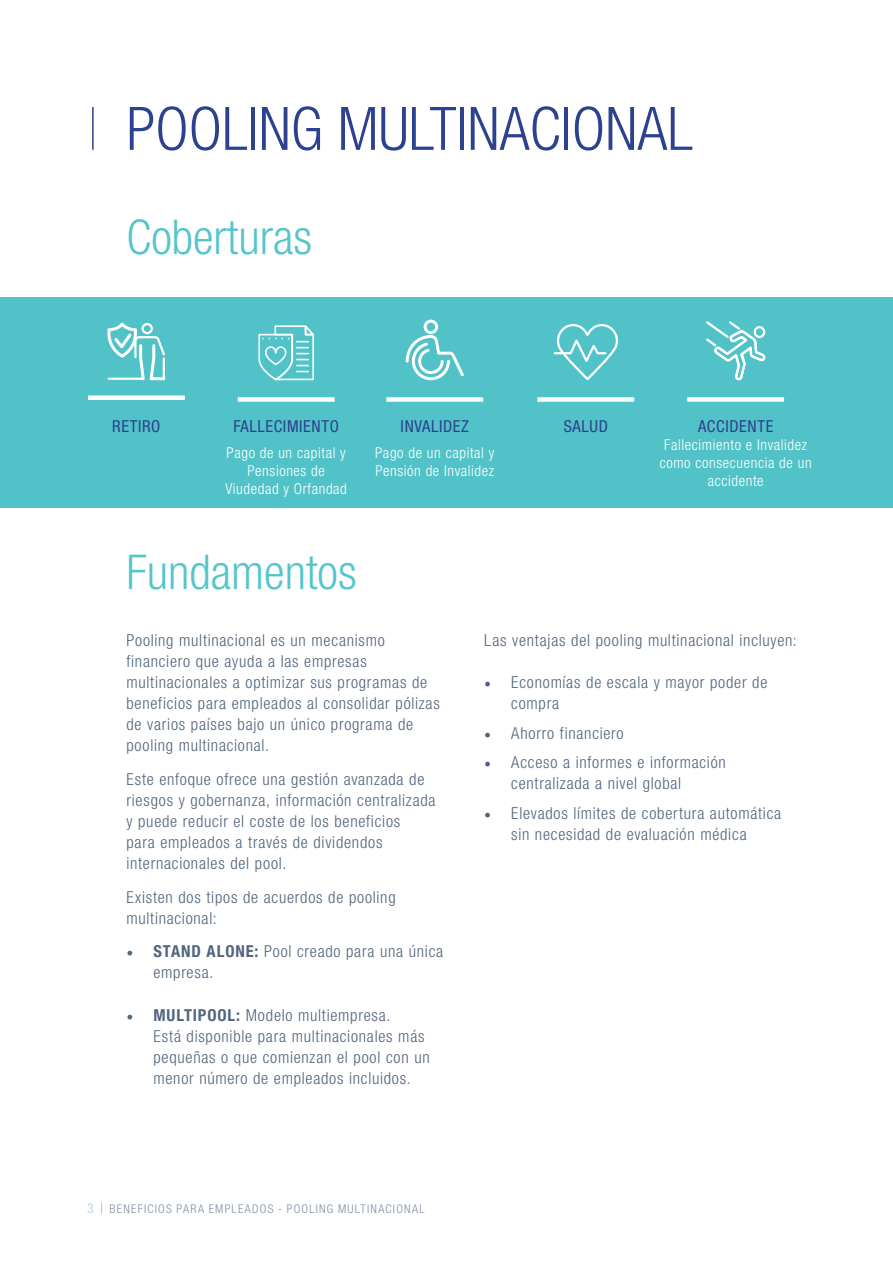
<style>
.page{position:relative;width:893px;height:1263px;background:#fff}
.page>*{position:absolute;margin:0;border:0;box-sizing:border-box;transform-origin:0 0}
.Page_Header_-_Blue{font:300 condensed 60px "Helvetica Neue LT Pro";color:#2c428e}
.Page_Header_-_Blue-2{font:300 condensed 48px "Helvetica Neue LT Pro";color:#56c5cb}
.t1{font:300 condensed 16.5px/21px "Helvetica Neue LT Pro";letter-spacing:.045em;color:#51657e}
.t2{font:condensed 16.5px "Helvetica Neue LT Pro";letter-spacing:.04em;color:#2c428e}
.t3{font:300 condensed 15px/18px "Helvetica Neue LT Pro";letter-spacing:.04em;color:#fff;text-align:center}
.t4{font:300 condensed 12px "Helvetica Neue LT Pro";letter-spacing:.1em;color:#808ea3}
.s1{font-family:"Minion Pro";font-weight:400;font-stretch:normal;font-size:18px}
.s2{font-weight:700}
.s3{font-weight:400;font-size:13.5px;color:#aedee3}
.s4{font-size:13.5px;color:#99a5b9}
</style>
<div class="page">
<div style="left:0;top:298px;width:893px;height:210px;background:#51c3c8"></div>
<div style="left:90px;top:395px;width:93px;height:5px;background:#fff"></div>
<div style="left:240px;top:397px;width:92px;height:5px;background:#fff"></div>
<svg style="left:258px;top:325px;width:56px;height:55px"></svg>
<div style="left:389px;top:397px;width:92px;height:5px;background:#fff"></div>
<div style="left:540px;top:397px;width:92px;height:5px;background:#fff"></div>
<div style="left:689px;top:397px;width:93px;height:5px;background:#fff"></div>
<hr style="left:92px;top:107px;width:2px;height:43px;background:#2c428e">
<svg style="left:405px;top:319px;width:59px;height:62px"></svg>
<svg style="left:704px;top:321px;width:64px;height:81px"></svg>
<svg style="left:553px;top:324px;width:65px;height:57px"></svg>
<svg style="left:107px;top:322px;width:59px;height:59px"></svg>
<p class="Page_Header_-_Blue" style="left:126px;top:94px;width:568px">POOLING MULTINACIONAL</p>
<p class="Page_Header_-_Blue-2" style="left:126px;top:210px;width:187px">Coberturas</p>
<p class="t2" style="left:112px;top:416px;width:50px">RETIRO</p>
<p class="t2" style="left:233px;top:416px;width:107px">FALLECIMIENTO</p>
<p class="t3" style="left:227px;top:444px;width:121px">Pago de un capital y</p>
<p class="t3" style="left:225px;top:462px;width:123px">Pensiones de<br>Viudedad y Orfandad</p>
<p class="t2" style="left:401px;top:416px;width:70px">INVALIDEZ</p>
<p class="t3" style="left:375px;top:444px;width:121px">Pago de un capital y</p>
<p class="t3" style="left:375px;top:462px;width:120px">Pensión de Invalidez</p>
<p class="Page_Header_-_Blue-2" style="left:126px;top:544px;width:232px">Fundamentos</p>
<p class="t2" style="left:564px;top:416px;width:46px">SALUD</p>
<p class="t2" style="left:698px;top:416px;width:77px">ACCIDENTE</p>
<p class="t3" style="left:660px;top:435px;width:153px">Fallecimiento e Invalidez como consecuencia de un accidente</p>
<p class="t1" style="left:126px;top:630px;width:315px">Pooling multinacional es un mecanismo financiero que ayuda a las empresas multinacionales a optimizar sus programas de beneficios para empleados al consolidar pólizas de varios países bajo un único programa de pooling multinacional.</p>
<p class="t1" style="left:126px;top:768px;width:311px">Este enfoque ofrece una gestión avanzada de riesgos y gobernanza, información centralizada y puede reducir el coste de los beneficios<br>para empleados a través de dividendos internacionales del pool.</p>
<p class="t1" style="left:126px;top:886px;width:271px">Existen dos tipos de acuerdos de pooling multinacional:</p>
<p class="t1" style="left:153px;top:941px;width:291px;text-indent:-27px"><span class="s1">•</span> <span class="s2">STAND ALONE:</span> Pool creado para una única empresa.</p>
<p class="t1" style="left:153px;top:1004px;width:278px;text-indent:-27px"><span class="s1">•</span> <span class="s2">MULTIPOOL:</span> Modelo multiempresa.<br>Está disponible para multinacionales más pequeñas o que comienzan el pool con un menor número de empleados incluidos.</p>
<p class="t1" style="left:484px;top:630px;width:314px">Las ventajas del pooling multinacional incluyen:</p>
<p class="t1" style="left:511px;top:672px;width:258px;text-indent:-27px"><span class="s1">•</span> Economías de escala y mayor poder de compra</p>
<p class="t1" style="left:484px;top:722px;width:141px"><span class="s1">•</span> Ahorro financiero</p>
<p class="t1" style="left:511px;top:752px;width:216px;text-indent:-27px"><span class="s1">•</span> Acceso a informes e información centralizada a nivel global</p>
<p class="t1" style="left:484px;top:802px;width:299px;text-align:center"><span class="s1">•</span> Elevados límites de cobertura automática sin necesidad de evaluación médica</p>
<p class="t4" style="left:87px;top:1202px;width:339px"><span class="s3">3</span> <span class="s4">|</span> BENEFICIOS PARA EMPLEADOS - POOLING MULTINACIONAL</p>
</div>
